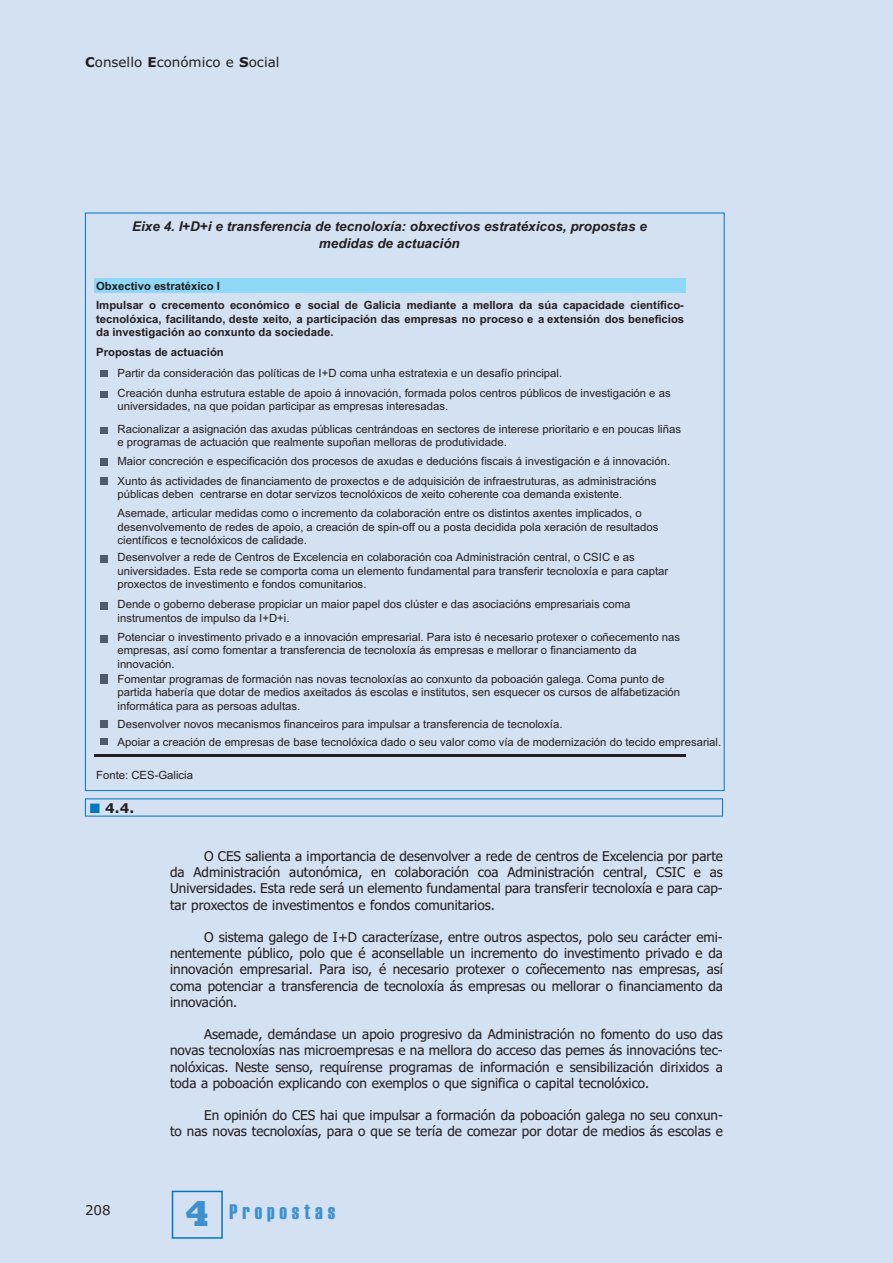
<style>
.page{position:relative;width:893px;height:1263px;background:#fff}
.page>*{position:absolute;margin:0;border:0;box-sizing:border-box;transform-origin:0 0}
.t1{font:21px "Haettenschweiler";letter-spacing:.235em;color:#3d91ce}
.t2{font:13.5px/16.2px "Tahoma";color:#231f20;text-align:justify}
.t3{font:13.5px/16.8px "Arial Bold Italic MS";color:#231f20;text-align:center}
.t4{font:13.5px "Verdana";color:#231f20}
.t5{font:700 13.5px "Verdana";color:#231f20}
.t6{font:11.4px/13.5px "Arial MS";color:#231f20}
.t7{font:11.4px/13.5px "Arial Bold MS";color:#231f20;text-align:justify}
.s1{font-weight:700}
.s2{color:#0077c0}
.s3{font-family:"Rockwell";font-weight:800;font-size:36px}
</style>
<div class="page">
<div style="left:0;top:0;width:892px;height:1263px;background:#d4e1f2"></div>
<div style="left:172px;top:1191px;width:51px;height:48px;border:2px solid #0077c0"></div>
<div style="left:94px;top:279px;width:592px;height:14px;background:#8fd8f7"></div>
<hr style="left:94px;top:754px;width:592px;height:3px;background:#231f20">
<svg style="left:101px;top:371px;width:6px;height:5px"></svg>
<svg style="left:101px;top:427px;width:6px;height:7px"></svg>
<svg style="left:101px;top:478px;width:6px;height:6px"></svg>
<svg style="left:101px;top:459px;width:6px;height:6px"></svg>
<svg style="left:101px;top:555px;width:6px;height:7px"></svg>
<svg style="left:101px;top:635px;width:6px;height:7px"></svg>
<svg style="left:101px;top:675px;width:6px;height:9px"></svg>
<svg style="left:101px;top:721px;width:6px;height:6px"></svg>
<svg style="left:101px;top:739px;width:6px;height:5px"></svg>
<svg style="left:101px;top:391px;width:6px;height:7px"></svg>
<svg style="left:101px;top:603px;width:6px;height:6px"></svg>
<p class="t4" style="left:85px;top:54px;width:196px"><span class="s1">C</span>onsello <span class="s1">E</span>conómico e <span class="s1">S</span>ocial</p>
<p class="t3" style="left:132px;top:218px;width:516px">Eixe 4. I+D+i e transferencia de tecnoloxía: obxectivos estratéxicos, propostas e medidas de actuación</p>
<p class="t7" style="left:96px;top:279px;width:125px">Obxectivo estratéxico I</p>
<p class="t7" style="left:96px;top:298px;width:590px">Impulsar o crecemento económico e social de Galicia mediante a mellora da súa capacidade científico&shy;tecnolóxica, facilitando, deste xeito, a participación das empresas no proceso e a extensión dos beneficios da investigación ao conxunto da sociedade.</p>
<p class="t7" style="left:96px;top:346px;width:129px">Propostas de actuación</p>
<p class="t6" style="left:118px;top:366px;width:446px">Partir da consideración das políticas de I+D coma unha estratexia e un desafío principal.</p>
<p class="t6" style="left:118px;top:386px;width:555px">Creación dunha estrutura estable de apoio á innovación, formada polos centros públicos de investigación e as universidades, na que poidan participar as empresas interesadas.</p>
<p class="t6" style="left:118px;top:422px;width:565px">Racionalizar a asignación das axudas públicas centrándoas en sectores de interese prioritario e en poucas liñas e programas de actuación que realmente supoñan melloras de produtividade.</p>
<p class="t6" style="left:118px;top:455px;width:554px">Maior concreción e especificación dos procesos de axudas e deducións fiscais á investigación e á innovación.</p>
<p class="t6" style="left:118px;top:474px;width:540px">Xunto ás actividades de financiamento de proxectos e de adquisición de infraestruturas, as administracións públicas deben centrarse en dotar servizos tecnolóxicos de xeito coherente coa demanda existente.</p>
<p class="t6" style="left:118px;top:506px;width:542px">Asemade, articular medidas como o incremento da colaboración entre os distintos axentes implicados, o desenvolvemento de redes de apoio, a creación de spin-off ou a posta decidida pola xeración de resultados científicos e tecnolóxicos de calidade.</p>
<p class="t6" style="left:118px;top:550px;width:552px">Desenvolver a rede de Centros de Excelencia en colaboración coa Administración central, o CSIC e as universidades. Esta rede se comporta coma un elemento fundamental para transferir tecnoloxía e para captar proxectos de investimento e fondos comunitarios.</p>
<p class="t6" style="left:118px;top:598px;width:514px">Dende o goberno deberase propiciar un maior papel dos clúster e das asociacións empresariais coma instrumentos de impulso da I+D+i.</p>
<p class="t6" style="left:118px;top:630px;width:564px">Potenciar o investimento privado e a innovación empresarial. Para isto é necesario protexer o coñecemento nas empresas, así como fomentar a transferencia de tecnoloxía ás empresas e mellorar o financiamento da innovación.</p>
<p class="t6" style="left:118px;top:672px;width:564px">Fomentar programas de formación nas novas tecnoloxías ao conxunto da poboación galega. Coma punto de partida habería que dotar de medios axeitados ás escolas e institutos, sen esquecer os cursos de alfabetización informática para as persoas adultas.</p>
<p class="t6" style="left:118px;top:715px;width:605px;line-height:18px">Desenvolver novos mecanismos financeiros para impulsar a transferencia de tecnoloxía.<br>Apoiar a creación de empresas de base tecnolóxica dado o seu valor como vía de modernización do tecido empresarial.</p>
<p class="t6" style="left:96px;top:769px;width:98px">Fonte: CES-Galicia</p>
<p class="t5" style="left:90px;top:800px;width:46px"><span class="s2">■</span> 4.4.</p>
<p class="t2" style="left:170px;top:848px;width:554px;text-indent:34px">O CES salienta a importancia de desenvolver a rede de centros de Excelencia por parte da Administración autonómica, en colaboración coa Administración central, CSIC e as Universidades. Esta rede será un elemento fundamental para transferir tecnoloxía e para cap&shy;tar proxectos de investimentos e fondos comunitarios.</p>
<p class="t2" style="left:170px;top:929px;width:554px;text-indent:34px">O sistema galego de I+D caracterízase, entre outros aspectos, polo seu carácter emi&shy;nentemente público, polo que é aconsellable un incremento do investimento privado e da innovación empresarial. Para iso, é necesario protexer o coñecemento nas empresas, así coma potenciar a transferencia de tecnoloxía ás empresas ou mellorar o financiamento da innovación.</p>
<p class="t2" style="left:170px;top:1026px;width:554px;text-indent:34px">Asemade, demándase un apoio progresivo da Administración no fomento do uso das novas tecnoloxías nas microempresas e na mellora do acceso das pemes ás innovacións tec&shy;nolóxicas. Neste senso, requírense programas de información e sensibilización dirixidos a toda a poboación explicando con exemplos o que significa o capital tecnolóxico.</p>
<p class="t2" style="left:170px;top:1107px;width:554px;text-align:right">En opinión do CES hai que impulsar a formación da poboación galega no seu conxun-<br>to nas novas tecnoloxías, para o que se tería de comezar por dotar de medios ás escolas e</p>
<p class="t4" style="left:85px;top:1202px;width:27px">208</p>
<h1 class="t1" style="left:185px;top:1200px;width:152px"><span class="s3">4</span> Propostas</h1>
</div>
